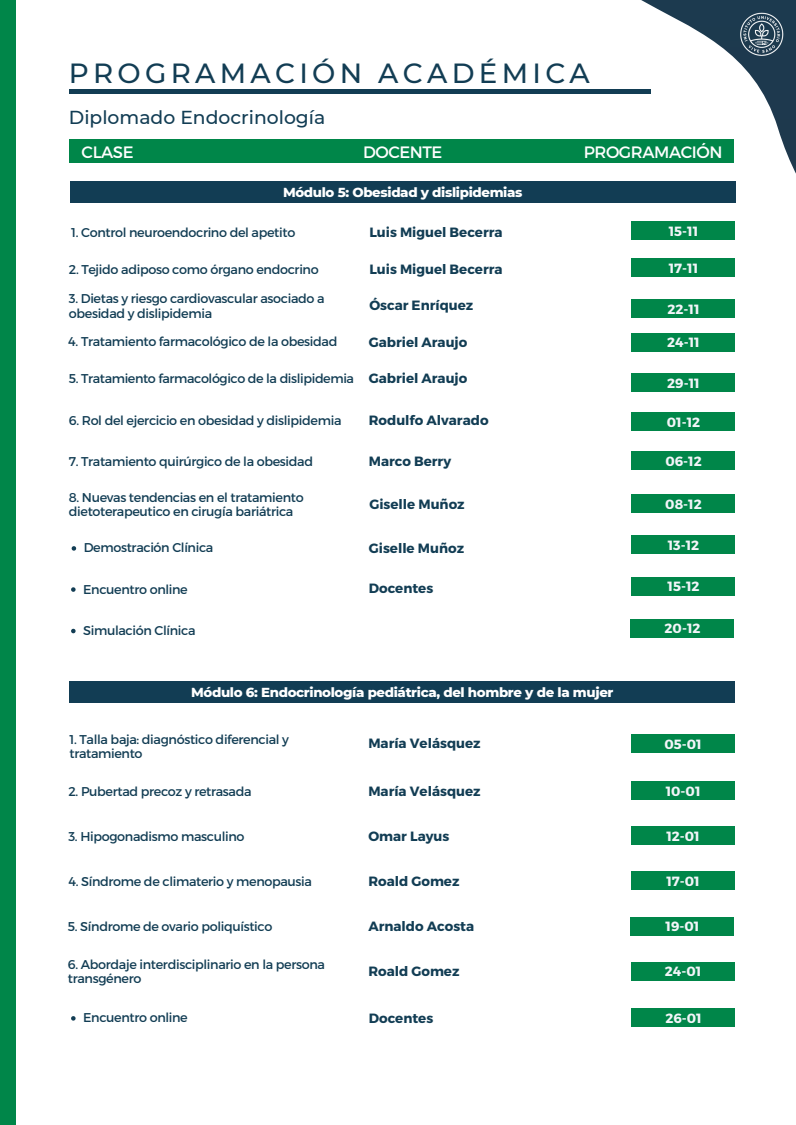
<style>
.page{position:relative;width:796px;height:1125px;background:#fff}
.page>*{position:absolute;margin:0;border:0;box-sizing:border-box;transform-origin:0 0}
.t1{font:500 27.67px "Montserrat";letter-spacing:.155em;color:#123d54}
.t2{font:500 18.75px "Montserrat";color:#123d54}
.t3{font:16.5px "Montserrat";letter-spacing:-.025em;color:#fff}
.t4{font:700 13.42px "Montserrat";color:#123d54}
.t5{font:700 13.35px "Montserrat";color:#f3f5f9}
.t6{font:800 13.35px "Montserrat";letter-spacing:-.025em;color:#fff}
.t7{font:12.75px/13.5px "Montserrat";letter-spacing:-.025em;color:#123d54}
.s1{font-weight:700;font-size:13.42px}
</style>
<div class="page">
<svg style="left:526px;top:0;width:269px;height:260px"></svg>
<img style="left:731px;top:6px;width:59px;height:59px">
<div style="left:631px;top:412px;width:103px;height:19px;background:#008649"></div>
<div style="left:631px;top:222px;width:103px;height:18px;background:#008649"></div>
<div style="left:631px;top:451px;width:103px;height:19px;background:#008649"></div>
<div style="left:70px;top:181px;width:665px;height:22px;background:#123d54"></div>
<div style="left:0;top:0;width:15px;height:1125px;background:#008649"></div>
<div style="left:69px;top:89px;width:581px;height:5px;background:#123d54"></div>
<div style="left:70px;top:140px;width:663px;height:23px;background:#008649"></div>
<div style="left:631px;top:258px;width:103px;height:19px;background:#008649"></div>
<div style="left:631px;top:494px;width:103px;height:19px;background:#008649"></div>
<div style="left:631px;top:299px;width:103px;height:19px;background:#008649"></div>
<div style="left:631px;top:535px;width:103px;height:19px;background:#008649"></div>
<div style="left:631px;top:333px;width:103px;height:18px;background:#008649"></div>
<div style="left:631px;top:374px;width:103px;height:18px;background:#008649"></div>
<svg style="left:72px;top:546px;width:4px;height:5px"></svg>
<svg style="left:71px;top:587px;width:5px;height:5px"></svg>
<svg style="left:71px;top:629px;width:5px;height:4px"></svg>
<div style="left:631px;top:734px;width:103px;height:19px;background:#008649"></div>
<div style="left:631px;top:781px;width:103px;height:19px;background:#008649"></div>
<div style="left:631px;top:826px;width:103px;height:19px;background:#008649"></div>
<div style="left:69px;top:681px;width:666px;height:22px;background:#123d54"></div>
<div style="left:631px;top:872px;width:103px;height:18px;background:#008649"></div>
<div style="left:630px;top:917px;width:103px;height:18px;background:#008649"></div>
<div style="left:631px;top:962px;width:103px;height:18px;background:#008649"></div>
<div style="left:631px;top:1008px;width:103px;height:19px;background:#008649"></div>
<svg style="left:71px;top:1016px;width:5px;height:5px"></svg>
<div style="left:631px;top:577px;width:103px;height:18px;background:#008649"></div>
<div style="left:630px;top:619px;width:103px;height:18px;background:#008649"></div>
<h1 class="t1" style="left:69px;top:56px;width:522px">PROGRAMACIÓN ACADÉMICA</h1>
<h2 class="t2" style="left:69px;top:105px;width:258px">Diplomado Endocrinología</h2>
<p class="t3" style="left:82px;top:141px;width:53px">CLASE</p>
<p class="t3" style="left:363px;top:141px;width:81px">DOCENTE</p>
<p class="t3" style="left:583px;top:141px;width:140px">PROGRAMACIÓN</p>
<p class="t6" style="left:283px;top:184px;width:241px">Módulo 5: Obesidad y dislipidemias</p>
<p class="t7" style="left:71px;top:225px;width:225px">1. Control neuroendocrino del apetito</p>
<p class="t4" style="left:369px;top:224px;width:135px">Luis Miguel Becerra</p>
<p class="t5" style="left:668px;top:223px;width:31px">15-11</p>
<p class="t7" style="left:69px;top:262px;width:251px">2. Tejido adiposo como órgano endocrino</p>
<p class="t4" style="left:369px;top:260px;width:135px">Luis Miguel Becerra</p>
<p class="t5" style="left:668px;top:259px;width:31px">17-11</p>
<p class="t7" style="left:69px;top:290px;width:257px;line-height:15.2px">3. Dietas y riesgo cardiovascular asociado a obesidad y dislipidemia</p>
<p class="t4" style="left:369px;top:297px;width:105px">Óscar Enríquez</p>
<p class="t5" style="left:667px;top:300px;width:34px">22-11</p>
<p class="t7" style="left:68px;top:335px;width:271px">4. Tratamiento farmacológico de la obesidad</p>
<p class="t4" style="left:369px;top:333px;width:100px">Gabriel Araujo</p>
<p class="t5" style="left:667px;top:334px;width:34px">24-11</p>
<p class="t7" style="left:69px;top:371px;width:400px">5. Tratamiento farmacológico de la dislipidemia <span class="s1">Gabriel Araujo</span></p>
<p class="t5" style="left:667px;top:375px;width:34px">29-11</p>
<p class="t7" style="left:69px;top:413px;width:274px">6. Rol del ejercicio en obesidad y dislipidemia</p>
<p class="t4" style="left:369px;top:412px;width:121px">Rodulfo Alvarado</p>
<p class="t5" style="left:666px;top:414px;width:35px">01-12</p>
<p class="t7" style="left:69px;top:454px;width:246px">7. Tratamiento quirúrgico de la obesidad</p>
<p class="t4" style="left:369px;top:452px;width:84px">Marco Berry</p>
<p class="t5" style="left:665px;top:452px;width:38px">06-12</p>
<p class="t7" style="left:69px;top:489px;width:236px;line-height:14.6px">8. Nuevas tendencias en el tratamiento dietoterapeutico en cirugía bariátrica</p>
<p class="t4" style="left:369px;top:496px;width:97px">Giselle Muñoz</p>
<p class="t5" style="left:665px;top:495px;width:38px">08-12</p>
<p class="t7" style="left:84px;top:540px;width:131px">Demostración Clínica</p>
<p class="t4" style="left:369px;top:539px;width:97px">Giselle Muñoz</p>
<p class="t7" style="left:83px;top:582px;width:106px">Encuentro online</p>
<p class="t4" style="left:369px;top:580px;width:66px">Docentes</p>
<p class="t7" style="left:83px;top:623px;width:114px">Simulación Clínica</p>
<p class="t5" style="left:667px;top:536px;width:33px">13-12</p>
<p class="t5" style="left:667px;top:578px;width:33px">15-12</p>
<p class="t5" style="left:664px;top:620px;width:37px">20-12</p>
<p class="t6" style="left:191px;top:684px;width:423px">Módulo 6: Endocrinología pediátrica, del hombre y de la mujer</p>
<p class="t7" style="left:69px;top:732px;width:221px">1. Talla baja: diagnóstico diferencial y tratamiento</p>
<p class="t4" style="left:368px;top:735px;width:114px">María Velásquez</p>
<p class="t5" style="left:664px;top:735px;width:39px">05-01</p>
<p class="t7" style="left:68px;top:784px;width:185px">2. Pubertad precoz y retrasada</p>
<p class="t4" style="left:368px;top:782px;width:114px">María Velásquez</p>
<p class="t5" style="left:665px;top:782px;width:36px">10-01</p>
<p class="t7" style="left:68px;top:829px;width:178px">3. Hipogonadismo masculino</p>
<p class="t4" style="left:368px;top:827px;width:82px">Omar Layus</p>
<p class="t5" style="left:666px;top:828px;width:35px">12-01</p>
<p class="t7" style="left:68px;top:874px;width:245px">4. Síndrome de climaterio y menopausia</p>
<p class="t4" style="left:368px;top:873px;width:93px">Roald Gomez</p>
<p class="t5" style="left:666px;top:873px;width:35px">17-01</p>
<p class="t7" style="left:68px;top:919px;width:206px">5. Síndrome de ovario poliquístico</p>
<p class="t7" style="left:68px;top:957px;width:258px">6. Abordaje interdisciplinario en la persona transgénero</p>
<p class="t4" style="left:368px;top:918px;width:107px">Arnaldo Acosta</p>
<p class="t4" style="left:368px;top:963px;width:93px">Roald Gomez</p>
<p class="t5" style="left:665px;top:918px;width:35px">19-01</p>
<p class="t5" style="left:664px;top:963px;width:38px">24-01</p>
<p class="t7" style="left:83px;top:1010px;width:106px">Encuentro online</p>
<p class="t4" style="left:369px;top:1009px;width:66px">Docentes</p>
<p class="t5" style="left:665px;top:1009px;width:38px">26-01</p>
</div>
